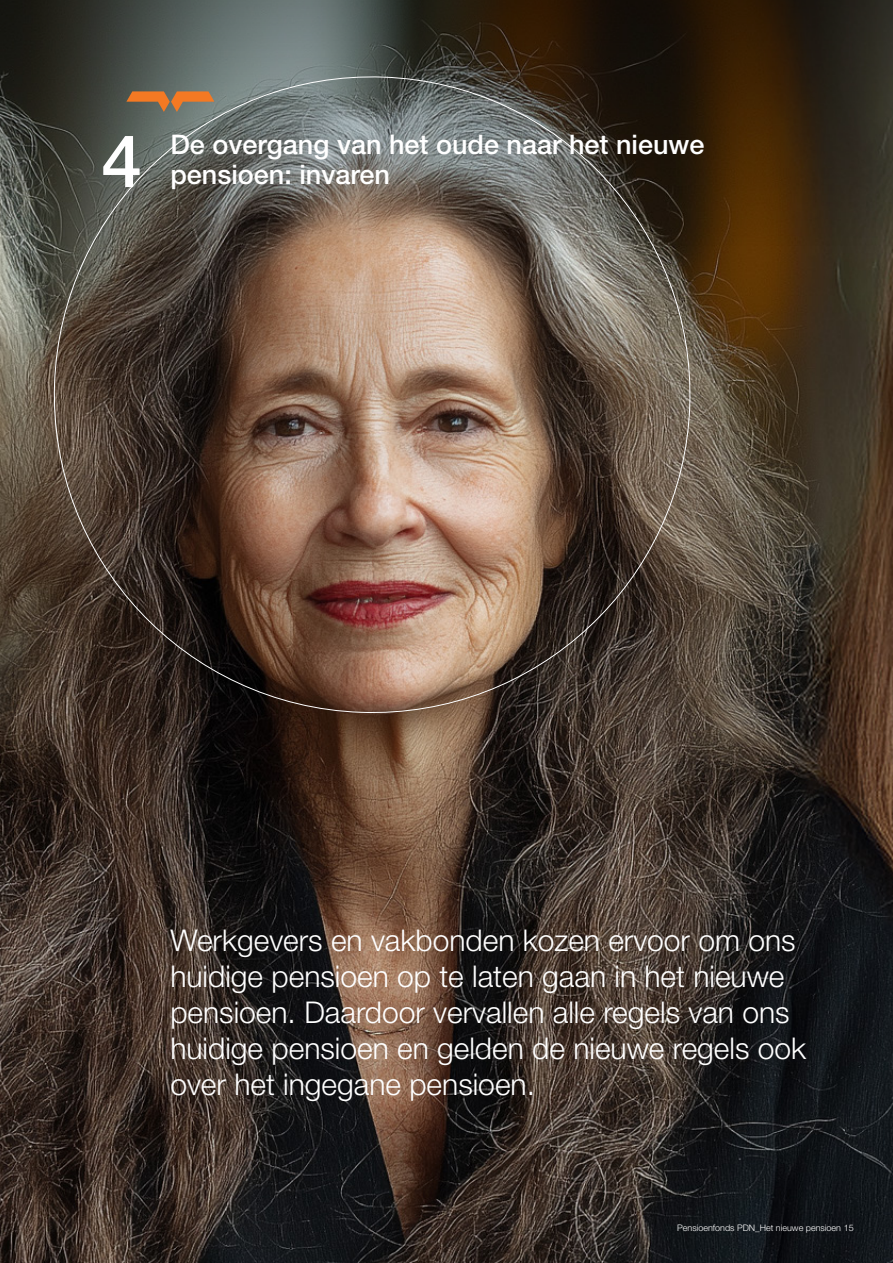
<style>
.page{position:relative;width:893px;height:1263px;background:#fff}
.page>*{position:absolute;margin:0;border:0;box-sizing:border-box;transform-origin:0 0}
.t1{font:500 72.9px "Helvetica Neue LT Pro";color:#fff}
.t2{font:300 30px/36px "Helvetica Neue LT Pro";color:#fff}
.t3{font:500 27px "Helvetica Neue LT Pro";color:#fff}
.t4{font:300 9px "Helvetica Neue LT Pro";color:#fff}
</style>
<div class="page">
<img style="left:0;top:289px;width:893px;height:974px">
<svg style="left:0;top:0;width:893px;height:289px;background:#3b3324"></svg>
<img style="left:48px;top:71px;width:648px;height:647px">
<svg style="left:126px;top:91px;width:88px;height:21px;background:#a97448"></svg>
<p class="t1" style="left:102px;top:117px;width:42px">4</p>
<p class="t3" style="left:170px;top:128px;width:536px">De overgang van het oude naar het nieuwe</p>
<p class="t3" style="left:170px;top:158px;width:221px">pensioen: invaren</p>
<p class="t2" style="left:170px;top:922px;width:637px">Werkgevers en vakbonden kozen ervoor om ons huidige pensioen op te laten gaan in het nieuwe pensioen. Daardoor vervallen alle regels van ons huidige pensioen en gelden de nieuwe regels ook over het ingegane pensioen.</p>
<p class="t4" style="left:677px;top:1222px;width:178px">Pensioenfonds PDN_Het nieuwe pensioen 15</p>
</div>
